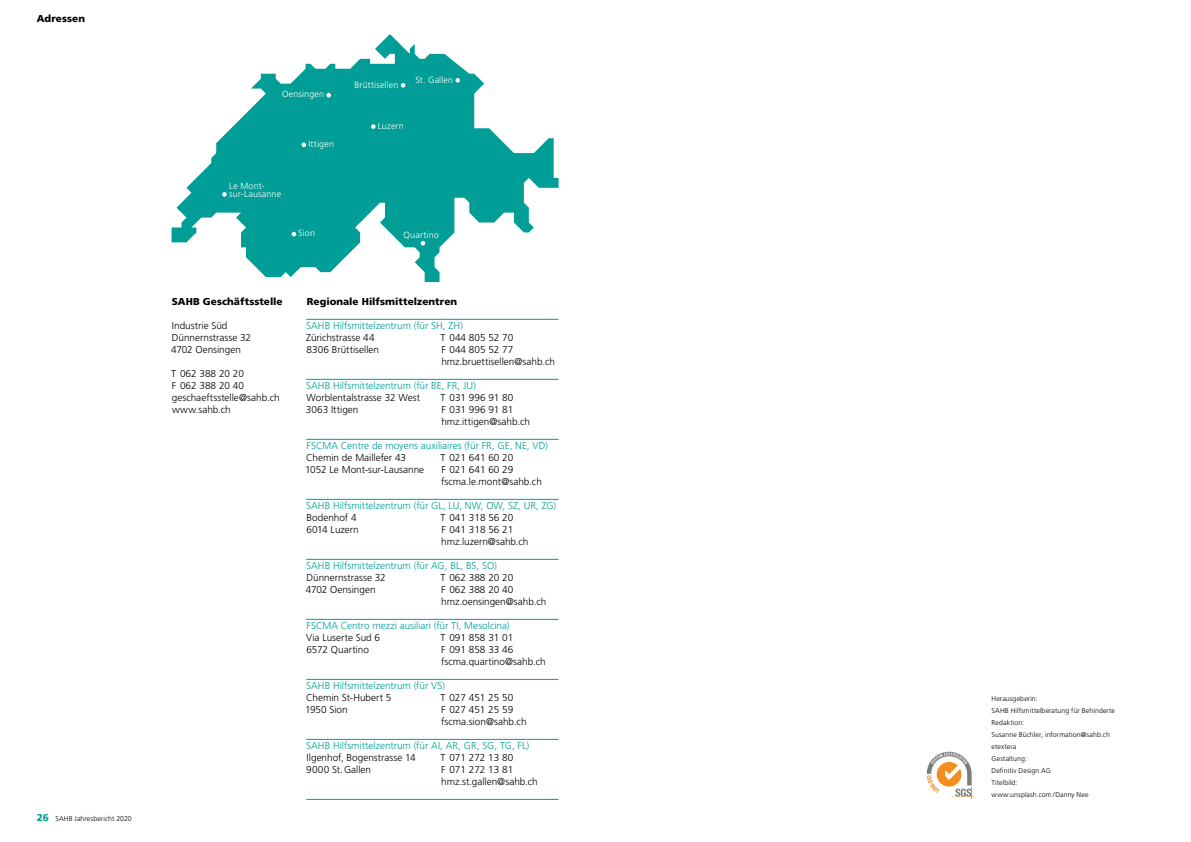
<style>
.page{position:relative;width:1191px;height:842px;background:#fff}
.page>*{position:absolute;margin:0;border:0;box-sizing:border-box;transform-origin:0 0}
.t1{font:300 10px/12px "Frutiger LT Std";color:#000}
.t2{font:300 10px "Frutiger LT Std";color:#009e96}
.t3{font:900 10px "Frutiger LT Std";letter-spacing:.005em;color:#000}
.t4{font:300 9px/8.1px "Frutiger LT Std";letter-spacing:.015em;color:#fff}
.t5{font:300 7px/12px "Frutiger LT Std";letter-spacing:.01em;color:#000}
.s1{font-weight:900;font-size:10px;color:#009e96}
</style>
<div class="page">
<svg style="left:926px;top:752px;width:48px;height:46px"></svg>
<svg style="left:171px;top:34px;width:387px;height:248px;fill:#009e96"></svg>
<svg style="left:222px;top:192px;width:5px;height:5px"></svg>
<svg style="left:292px;top:232px;width:4px;height:4px"></svg>
<svg style="left:301px;top:142px;width:5px;height:5px"></svg>
<svg style="left:371px;top:124px;width:5px;height:5px"></svg>
<svg style="left:421px;top:241px;width:4px;height:4px"></svg>
<svg style="left:401px;top:83px;width:4px;height:5px"></svg>
<svg style="left:455px;top:78px;width:5px;height:5px"></svg>
<svg style="left:326px;top:93px;width:5px;height:4px"></svg>
<hr style="left:306px;top:319px;width:135px;height:1px;background:#009e96">
<hr style="left:441px;top:319px;width:117px;height:1px;background:#009e96">
<hr style="left:306px;top:379px;width:135px;height:1px;background:#009e96">
<hr style="left:441px;top:379px;width:117px;height:1px;background:#009e96">
<hr style="left:306px;top:439px;width:135px;height:1px;background:#009e96">
<hr style="left:441px;top:439px;width:117px;height:1px;background:#009e96">
<hr style="left:306px;top:499px;width:135px;height:1px;background:#009e96">
<hr style="left:441px;top:499px;width:117px;height:1px;background:#009e96">
<hr style="left:306px;top:559px;width:135px;height:1px;background:#009e96">
<hr style="left:441px;top:559px;width:117px;height:1px;background:#009e96">
<hr style="left:306px;top:619px;width:135px;height:1px;background:#009e96">
<hr style="left:441px;top:619px;width:117px;height:1px;background:#009e96">
<hr style="left:306px;top:679px;width:135px;height:1px;background:#009e96">
<hr style="left:441px;top:679px;width:117px;height:1px;background:#009e96">
<hr style="left:306px;top:739px;width:135px;height:1px;background:#009e96">
<hr style="left:441px;top:739px;width:117px;height:1px;background:#009e96">
<hr style="left:306px;top:799px;width:135px;height:1px;background:#009e96">
<hr style="left:441px;top:799px;width:117px;height:1px;background:#009e96">
<p class="t3" style="left:37px;top:12px;width:50px">Adressen</p>
<p class="t5" style="left:37px;top:813px;width:96px"><span class="s1">26</span> SAHB Jahresbericht 2020</p>
<p class="t4" style="left:282px;top:90px;width:44px">Oensingen</p>
<p class="t4" style="left:229px;top:181px;width:54px">Le Mont&shy;sur-Lausanne</p>
<p class="t4" style="left:308px;top:140px;width:27px">Ittigen</p>
<p class="t4" style="left:354px;top:80px;width:46px">Brüttisellen</p>
<p class="t4" style="left:415px;top:76px;width:39px">St. Gallen</p>
<p class="t4" style="left:378px;top:122px;width:28px">Luzern</p>
<p class="t4" style="left:298px;top:229px;width:18px">Sion</p>
<p class="t4" style="left:403px;top:231px;width:37px">Quartino</p>
<p class="t3" style="left:172px;top:295px;width:112px">SAHB Geschäftsstelle</p>
<p class="t1" style="left:171px;top:320px;width:81px">Industrie Süd<br>Dünnernstrasse 32<br>4702 Oensingen</p>
<p class="t1" style="left:171px;top:368px;width:110px">T 062 388 20 20<br>F 062 388 20 40 geschaeftsstelle@sahb.ch www.sahb.ch</p>
<p class="t3" style="left:307px;top:295px;width:152px">Regionale Hilfsmittelzentren</p>
<p class="t2" style="left:306px;top:320px;width:158px">SAHB Hilfsmittelzentrum (für SH, ZH)</p>
<p class="t1" style="left:306px;top:332px;width:75px">Zürichstrasse 44<br>8306 Brüttisellen</p>
<p class="t1" style="left:440px;top:332px;width:116px">T 044 805 52 70<br>F 044 805 52 77 hmz.bruettisellen@sahb.ch</p>
<p class="t2" style="left:306px;top:380px;width:171px">SAHB Hilfsmittelzentrum (für BE, FR, JU)</p>
<p class="t1" style="left:306px;top:392px;width:116px">Worblentalstrasse 32 West<br>3063 Ittigen</p>
<p class="t1" style="left:440px;top:392px;width:91px">T 031 996 91 80<br>F 031 996 91 81 hmz.ittigen@sahb.ch</p>
<p class="t2" style="left:307px;top:440px;width:243px">FSCMA Centre de moyens auxiliaires (für FR, GE, NE, VD)</p>
<p class="t1" style="left:305px;top:452px;width:121px">Chemin de Maillefer 43<br>1052 Le Mont-sur-Lausanne</p>
<p class="t1" style="left:440px;top:452px;width:103px">T 021 641 60 20<br>F 021 641 60 29 fscma.le.mont@sahb.ch</p>
<p class="t2" style="left:306px;top:500px;width:252px">SAHB Hilfsmittelzentrum (für GL, LU, NW, OW, SZ, UR, ZG)</p>
<p class="t1" style="left:306px;top:512px;width:54px">Bodenhof 4<br>6014 Luzern</p>
<p class="t1" style="left:440px;top:512px;width:90px">T 041 318 56 20<br>F 041 318 56 21 hmz.luzern@sahb.ch</p>
<p class="t2" style="left:306px;top:560px;width:192px">SAHB Hilfsmittelzentrum (für AG, BL, BS, SO)</p>
<p class="t1" style="left:306px;top:572px;width:81px">Dünnernstrasse 32<br>4702 Oensingen</p>
<p class="t1" style="left:440px;top:572px;width:107px">T 062 388 20 20<br>F 062 388 20 40 hmz.oensingen@sahb.ch</p>
<p class="t2" style="left:306px;top:620px;width:204px">FSCMA Centro mezzi ausiliari (für TI, Mesolcina)</p>
<p class="t1" style="left:306px;top:632px;width:75px">Via Luserte Sud 6<br>6572 Quartino</p>
<p class="t1" style="left:440px;top:632px;width:107px">T 091 858 31 01<br>F 091 858 33 46 fscma.quartino@sahb.ch</p>
<p class="t2" style="left:306px;top:680px;width:140px">SAHB Hilfsmittelzentrum (für VS)</p>
<p class="t1" style="left:305px;top:692px;width:88px">Chemin St-Hubert 5<br>1950 Sion</p>
<p class="t1" style="left:440px;top:692px;width:88px">T 027 451 25 50<br>F 027 451 25 59 fscma.sion@sahb.ch</p>
<p class="t2" style="left:306px;top:740px;width:225px">SAHB Hilfsmittelzentrum (für AI, AR, GR, SG, TG, FL)</p>
<p class="t1" style="left:306px;top:752px;width:111px">Ilgenhof, Bogenstrasse 14<br>9000 St.Gallen</p>
<p class="t1" style="left:440px;top:752px;width:99px">T 071 272 13 80<br>F 071 272 13 81 hmz.st.gallen@sahb.ch</p>
<p class="t5" style="left:991px;top:693px;width:125px">Herausgeberin:<br>SAHB Hilfsmittelberatung für Behinderte<br>Redaktion:<br>Susanne Büchler, information@sahb.ch etextera<br>Gestaltung:<br>Definitiv Design AG<br>Titelbild:<br>www.unsplash.com/Danny Nee</p>
</div>
